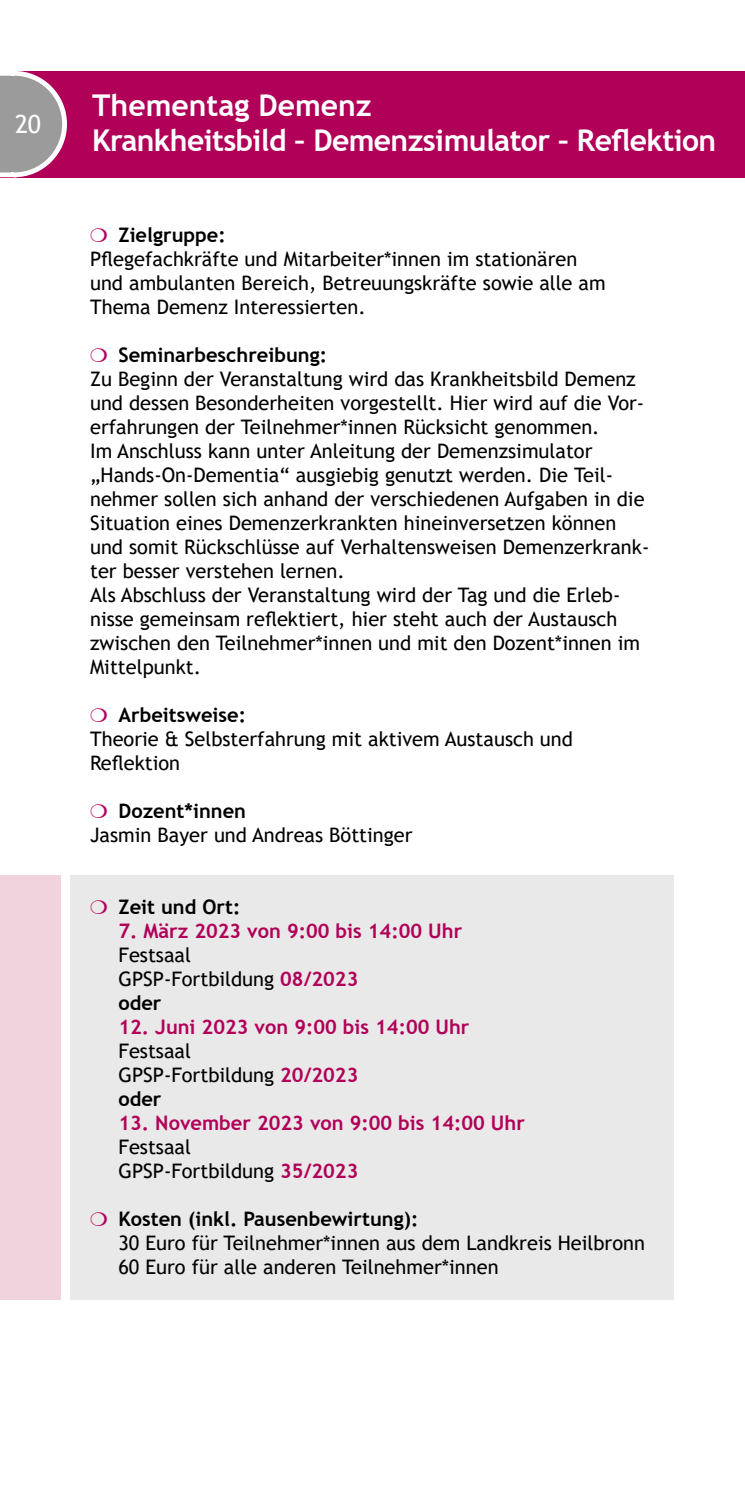
<style>
.page{position:relative;width:745px;height:1489px;background:#fff}
.page>*{position:absolute;margin:0;border:0;box-sizing:border-box;transform-origin:0 0}
.Headline_1{font:700 30px "Trebuchet MS";letter-spacing:-.02em;color:#fff}
.Headline_1-2{font:700 30px "Trebuchet MS";color:#fff}
.t1{font:25px "Trebuchet MS";color:#fff}
.Body{font:20px/24px "Trebuchet MS";color:#000}
.Headline_3_als_Aufzä{font:20px "Trebuchet MS";color:#000}
.Headline_3_als_Aufzä-2{font:700 20px "Trebuchet MS";color:#000}
.Headline_3_als_Aufzä-3{font:700 20px "Trebuchet MS";color:#b10058}
.s1{font-weight:700;color:#b10058}
</style>
<div class="page">
<div style="left:0;top:71px;width:744px;height:106px;background:#b10058"></div>
<svg style="left:0;top:71px;width:69px;height:107px"></svg>
<div style="left:71px;top:875px;width:602px;height:424px;background:#eae9ea"></div>
<div style="left:0;top:875px;width:60px;height:424px;background:#f0d3dd"></div>
<p class="t1" style="left:15px;top:109px;width:27px">20</p>
<p class="Headline_1-2" style="left:92px;top:86px;width:281px">Thementag Demenz</p>
<p class="Headline_1" style="left:92px;top:121px;width:625px">Krankheitsbild – Demenzsimulator – Reflektion</p>
<p class="Headline_3_als_Aufzä-2" style="left:118px;top:222px;width:109px">Zielgruppe:</p>
<p class="Body" style="left:90px;top:246px;width:517px">Pflegefachkräfte und Mitarbeiter*innen im stationären und ambulanten Bereich, Betreuungskräfte sowie alle am<br>Thema Demenz Interessierten.</p>
<p class="Headline_3_als_Aufzä-2" style="left:118px;top:342px;width:210px">Seminarbeschreibung:</p>
<p class="Body" style="left:90px;top:366px;width:555px">Zu Beginn der Veranstaltung wird das Krankheitsbild Demenz und dessen Besonderheiten vorgestellt. Hier wird auf die Vor&shy;erfahrungen der Teilnehmer*innen Rücksicht genommen.</p>
<p class="Body" style="left:90px;top:438px;width:560px">Im Anschluss kann unter Anleitung der Demenzsimulator „Hands-On-Dementia“ ausgiebig genutzt werden. Die Teil&shy;nehmer sollen sich anhand der verschiedenen Aufgaben in die Situation eines Demenzerkrankten hineinversetzen können und somit Rückschlüsse auf Verhaltensweisen Demenzerkrank&shy;ter besser verstehen lernen.</p>
<p class="Body" style="left:90px;top:582px;width:551px">Als Abschluss der Veranstaltung wird der Tag und die Erleb&shy;nisse gemeinsam reflektiert, hier steht auch der Austausch zwischen den Teilnehmer*innen und mit den Dozent*innen im Mittelpunkt.</p>
<p class="Headline_3_als_Aufzä-2" style="left:118px;top:702px;width:129px">Arbeitsweise:</p>
<p class="Body" style="left:90px;top:726px;width:484px">Theorie &amp; Selbsterfahrung mit aktivem Austausch und</p>
<p class="Body" style="left:90px;top:750px;width:92px">Reflektion</p>
<p class="Headline_3_als_Aufzä-2" style="left:118px;top:798px;width:129px">Dozent*innen</p>
<p class="Body" style="left:90px;top:822px;width:324px">Jasmin Bayer und Andreas Böttinger</p>
<p class="Headline_3_als_Aufzä-2" style="left:118px;top:894px;width:123px">Zeit und Ort:</p>
<p class="Headline_3_als_Aufzä-3" style="left:118px;top:918px;width:345px">7. März 2023 von 9:00 bis 14:00 Uhr</p>
<p class="Headline_3_als_Aufzä" style="left:118px;top:942px;width:74px">Festsaal</p>
<p class="Headline_3_als_Aufzä" style="left:118px;top:966px;width:241px">GPSP-Fortbildung <span class="s1">08/2023</span></p>
<p class="Headline_3_als_Aufzä-2" style="left:118px;top:990px;width:44px">oder</p>
<p class="Headline_3_als_Aufzä-3" style="left:118px;top:1014px;width:352px">12. Juni 2023 von 9:00 bis 14:00 Uhr</p>
<p class="Headline_3_als_Aufzä" style="left:118px;top:1038px;width:74px">Festsaal</p>
<p class="Headline_3_als_Aufzä" style="left:118px;top:1062px;width:241px">GPSP-Fortbildung <span class="s1">20/2023</span></p>
<p class="Headline_3_als_Aufzä-2" style="left:118px;top:1086px;width:44px">oder</p>
<p class="Headline_3_als_Aufzä-3" style="left:118px;top:1110px;width:407px">13. November 2023 von 9:00 bis 14:00 Uhr</p>
<p class="Headline_3_als_Aufzä" style="left:118px;top:1134px;width:74px">Festsaal</p>
<p class="Headline_3_als_Aufzä" style="left:118px;top:1158px;width:241px">GPSP-Fortbildung <span class="s1">35/2023</span></p>
<p class="Headline_3_als_Aufzä-2" style="left:118px;top:1206px;width:301px">Kosten (inkl. Pausenbewirtung):</p>
<p class="Headline_3_als_Aufzä" style="left:118px;top:1230px;width:527px">30 Euro für Teilnehmer*innen aus dem Landkreis Heilbronn</p>
<p class="Headline_3_als_Aufzä" style="left:118px;top:1254px;width:381px">60 Euro für alle anderen Teilnehmer*innen</p>
</div>
